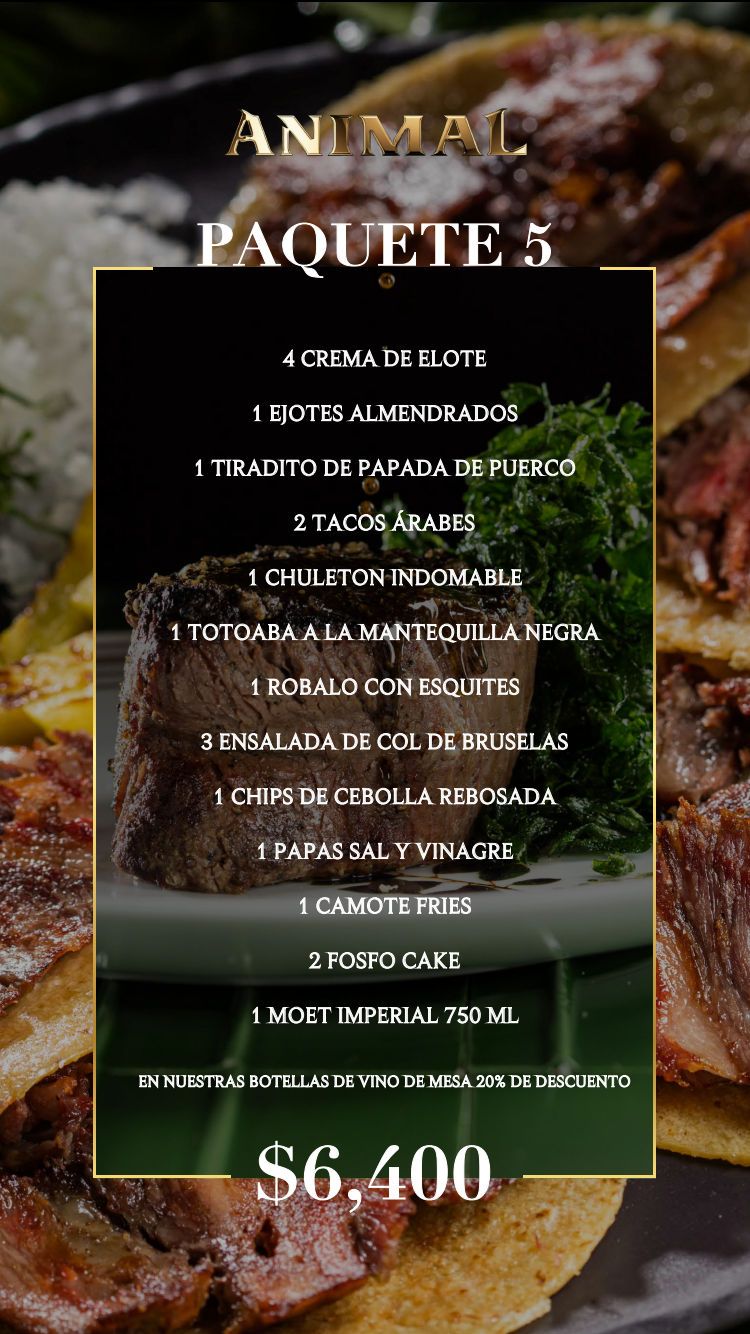
<style>
.page{position:relative;width:750px;height:1334px;background:#fff}
.page>*{position:absolute;margin:0;border:0;box-sizing:border-box;transform-origin:0 0}
.t1{font:700 73.3px "Didot";color:#fff}
.t2{font:700 58px "Didot";letter-spacing:.025em;color:#fff}
.t3{font:22.7px "Beaufort Pro";letter-spacing:.025em;color:#fff}
.t4{font:16.5px "Beaufort Pro";letter-spacing:.025em;color:#fff}
</style>
<div class="page">
<img style="left:1px;top:2px;width:749px;height:1332px">
<img style="left:234px;top:269px;width:286px;height:909px">
<svg style="left:197px;top:221px;width:305px;height:58px;background:#513d34"></svg>
<svg style="left:524px;top:222px;width:28px;height:44px"></svg>
<svg style="left:282px;top:348px;width:205px;height:20px;background:#454444"></svg>
<svg style="left:253px;top:403px;width:265px;height:22px;background:#414040"></svg>
<svg style="left:234px;top:458px;width:286px;height:18px;background:#4d4e49"></svg>
<svg style="left:293px;top:510px;width:182px;height:21px;background:#4a4d46"></svg>
<svg style="left:249px;top:569px;width:7px;height:17px"></svg>
<svg style="left:265px;top:567px;width:255px;height:21px;background:#4e4b47"></svg>
<svg style="left:234px;top:622px;width:286px;height:21px;background:#5e544e"></svg>
<svg style="left:251px;top:677px;width:107px;height:18px;background:#78695f"></svg>
<svg style="left:365px;top:678px;width:155px;height:20px;background:#786a60"></svg>
<svg style="left:234px;top:731px;width:137px;height:21px;background:#6f6056"></svg>
<svg style="left:377px;top:731px;width:143px;height:19px;background:#76675c"></svg>
<svg style="left:234px;top:788px;width:94px;height:17px;background:#81746f"></svg>
<svg style="left:334px;top:786px;width:186px;height:19px;background:#6e6259"></svg>
<svg style="left:258px;top:841px;width:85px;height:19px;background:#726762"></svg>
<svg style="left:350px;top:841px;width:164px;height:20px;background:#5c514a"></svg>
<svg style="left:300px;top:897px;width:7px;height:17px"></svg>
<svg style="left:316px;top:896px;width:155px;height:19px;background:#949593"></svg>
<svg style="left:308px;top:952px;width:87px;height:17px"></svg>
<svg style="left:402px;top:950px;width:58px;height:19px"></svg>
<svg style="left:252px;top:1005px;width:268px;height:20px;background:#4b5149"></svg>
<svg style="left:234px;top:1073px;width:286px;height:16px;background:#5c6658"></svg>
<svg style="left:257px;top:1140px;width:40px;height:66px;background:#605a47"></svg>
<svg style="left:303px;top:1145px;width:38px;height:56px;background:#5d5541"></svg>
<img style="left:347px;top:1145px;width:144px;height:69px">
<svg style="left:520px;top:266px;width:138px;height:914px;background:#232a17"></svg>
<svg style="left:92px;top:266px;width:142px;height:914px;background:#221f16"></svg>
<img style="left:217px;top:95px;width:324px;height:82px">
<h2 class="t2" style="left:196px;top:208px;width:360px">PAQUETE 5</h2>
<p class="t3" style="left:283px;top:346px;width:205px">4 CREMA DE ELOTE</p>
<p class="t3" style="left:251px;top:400px;width:268px">1 EJOTES ALMENDRADOS</p>
<p class="t3" style="left:193px;top:455px;width:384px">1 TIRADITO DE PAPADA DE PUERCO</p>
<p class="t3" style="left:294px;top:510px;width:183px">2 TACOS ÁRABES</p>
<p class="t3" style="left:247px;top:564px;width:277px">1 CHULETON INDOMABLE</p>
<p class="t3" style="left:170px;top:619px;width:431px">1 TOTOABA A LA MANTEQUILLA NEGRA</p>
<p class="t3" style="left:249px;top:674px;width:272px">1 ROBALO CON ESQUITES</p>
<p class="t3" style="left:201px;top:729px;width:369px">3 ENSALADA DE COL DE BRUSELAS</p>
<p class="t3" style="left:213px;top:783px;width:345px">1 CHIPS DE CEBOLLA REBOSADA</p>
<p class="t3" style="left:256px;top:838px;width:259px">1 PAPAS SAL Y VINAGRE</p>
<p class="t3" style="left:298px;top:893px;width:175px">1 CAMOTE FRIES</p>
<p class="t3" style="left:309px;top:948px;width:152px">2 FOSFO CAKE</p>
<p class="t3" style="left:250px;top:1002px;width:270px">1 MOET IMPERIAL 750 ML</p>
<p class="t4" style="left:139px;top:1072px;width:494px">EN NUESTRAS BOTELLAS DE VINO DE MESA 20% DE DESCUENTO</p>
<h1 class="t1" style="left:254px;top:1127px;width:240px">$6,400</h1>
</div>
